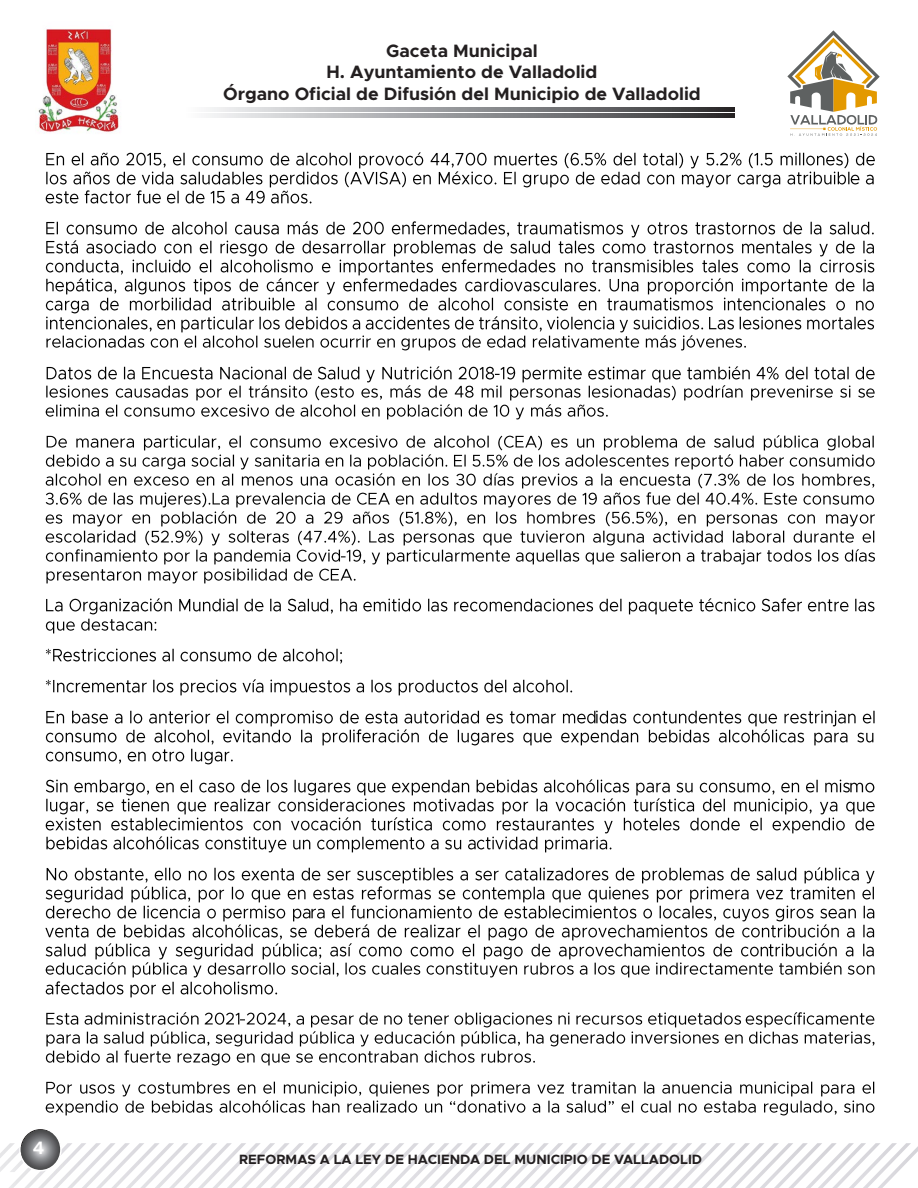
<style>
.page{position:relative;width:918px;height:1188px;background:#fff}
.page>*{position:absolute;margin:0;border:0;box-sizing:border-box;transform-origin:0 0}
.t1{font:700 18px/21.6px "Metropolis";color:#231f20;text-align:center}
.t2{font:600 18px "Metropolis";color:#fff}
.t3{font:700 13.5px "Metropolis";color:#231f20}
</style>
<div class="page">
<img style="left:36px;top:29px;width:83px;height:105px">
<svg style="left:208px;top:108px;width:526px;height:3px;background:#8f9093"></svg>
<svg style="left:208px;top:114px;width:526px;height:4px;background:#8f9093"></svg>
<img style="left:881px;top:1146px;width:37px;height:42px">
<img style="left:866px;top:1143px;width:15px;height:45px">
<img style="left:854px;top:1143px;width:12px;height:45px">
<img style="left:837px;top:1143px;width:17px;height:45px">
<img style="left:822px;top:1143px;width:15px;height:45px">
<img style="left:808px;top:1143px;width:14px;height:45px">
<img style="left:793px;top:1143px;width:15px;height:45px">
<img style="left:764px;top:1143px;width:29px;height:45px">
<img style="left:707px;top:1143px;width:57px;height:45px">
<img style="left:692px;top:1143px;width:15px;height:45px">
<img style="left:678px;top:1143px;width:14px;height:45px">
<img style="left:663px;top:1143px;width:15px;height:45px">
<img style="left:650px;top:1143px;width:13px;height:45px">
<img style="left:636px;top:1143px;width:14px;height:45px">
<img style="left:621px;top:1143px;width:15px;height:45px">
<img style="left:607px;top:1143px;width:14px;height:45px">
<img style="left:592px;top:1143px;width:15px;height:45px">
<img style="left:578px;top:1143px;width:14px;height:45px">
<img style="left:549px;top:1143px;width:29px;height:45px">
<img style="left:534px;top:1143px;width:15px;height:45px">
<img style="left:520px;top:1143px;width:14px;height:45px">
<img style="left:506px;top:1143px;width:14px;height:45px">
<img style="left:491px;top:1143px;width:15px;height:45px">
<img style="left:478px;top:1143px;width:13px;height:45px">
<img style="left:463px;top:1143px;width:15px;height:45px">
<img style="left:449px;top:1143px;width:14px;height:45px">
<img style="left:435px;top:1143px;width:14px;height:45px">
<img style="left:419px;top:1143px;width:16px;height:45px">
<img style="left:404px;top:1143px;width:15px;height:45px">
<img style="left:390px;top:1143px;width:14px;height:45px">
<img style="left:376px;top:1143px;width:14px;height:45px">
<img style="left:362px;top:1143px;width:14px;height:45px">
<img style="left:347px;top:1143px;width:15px;height:45px">
<img style="left:333px;top:1143px;width:14px;height:45px">
<img style="left:319px;top:1143px;width:14px;height:45px">
<img style="left:304px;top:1143px;width:15px;height:45px">
<img style="left:290px;top:1143px;width:14px;height:45px">
<img style="left:261px;top:1143px;width:29px;height:45px">
<img style="left:246px;top:1143px;width:15px;height:45px">
<img style="left:232px;top:1143px;width:14px;height:45px">
<img style="left:217px;top:1143px;width:15px;height:45px">
<img style="left:203px;top:1143px;width:14px;height:45px">
<img style="left:189px;top:1143px;width:14px;height:45px">
<img style="left:174px;top:1143px;width:15px;height:45px">
<img style="left:160px;top:1143px;width:14px;height:45px">
<img style="left:144px;top:1143px;width:16px;height:45px">
<img style="left:130px;top:1143px;width:14px;height:45px">
<img style="left:116px;top:1143px;width:14px;height:45px">
<img style="left:101px;top:1143px;width:15px;height:45px">
<img style="left:86px;top:1143px;width:15px;height:45px">
<img style="left:73px;top:1143px;width:13px;height:45px">
<img style="left:57px;top:1143px;width:16px;height:45px">
<img style="left:9px;top:1169px;width:48px;height:19px">
<img style="left:28px;top:1168px;width:14px;height:4px">
<img style="left:0;top:1148px;width:28px;height:26px">
<img style="left:0;top:1143px;width:15px;height:15px">
<svg style="left:20px;top:1128px;width:41px;height:43px"></svg>
<div style="left:19px;top:1128px;width:43px;height:43px;border:2px solid #fff;border-radius:50%"></div>
<svg style="left:787px;top:30px;width:93px;height:106px"></svg>
<img style="left:46px;top:152px;width:829px;height:16px">
<img style="left:46px;top:171px;width:805px;height:16px">
<img style="left:851px;top:174px;width:23px;height:11px">
<img style="left:46px;top:190px;width:266px;height:14px">
<img style="left:46px;top:221px;width:828px;height:16px">
<img style="left:46px;top:240px;width:828px;height:16px">
<img style="left:46px;top:259px;width:136px;height:16px">
<img style="left:182px;top:259px;width:693px;height:16px">
<img style="left:46px;top:278px;width:828px;height:16px">
<img style="left:46px;top:297px;width:626px;height:16px">
<img style="left:672px;top:297px;width:202px;height:14px">
<img style="left:46px;top:316px;width:828px;height:16px">
<img style="left:46px;top:335px;width:700px;height:16px">
<img style="left:46px;top:366px;width:266px;height:14px">
<img style="left:318px;top:366px;width:177px;height:16px">
<img style="left:495px;top:368px;width:6px;height:7px">
<img style="left:501px;top:366px;width:374px;height:16px">
<img style="left:46px;top:385px;width:829px;height:16px">
<img style="left:46px;top:404px;width:562px;height:16px">
<img style="left:46px;top:435px;width:107px;height:16px">
<img style="left:153px;top:435px;width:721px;height:16px">
<img style="left:46px;top:454px;width:829px;height:16px">
<img style="left:46px;top:473px;width:524px;height:16px">
<img style="left:570px;top:473px;width:305px;height:16px">
<img style="left:46px;top:492px;width:829px;height:16px">
<img style="left:46px;top:511px;width:829px;height:16px">
<img style="left:46px;top:530px;width:200px;height:16px">
<img style="left:247px;top:530px;width:628px;height:16px">
<img style="left:46px;top:549px;width:295px;height:16px">
<img style="left:341px;top:551px;width:6px;height:7px">
<img style="left:347px;top:549px;width:528px;height:16px">
<img style="left:46px;top:568px;width:310px;height:16px">
<img style="left:46px;top:598px;width:274px;height:17px">
<img style="left:320px;top:598px;width:555px;height:17px">
<img style="left:46px;top:618px;width:111px;height:16px">
<img style="left:46px;top:648px;width:297px;height:16px">
<img style="left:46px;top:679px;width:527px;height:16px">
<img style="left:46px;top:710px;width:550px;height:16px">
<img style="left:596px;top:710px;width:279px;height:16px">
<img style="left:46px;top:729px;width:828px;height:16px">
<img style="left:46px;top:748px;width:187px;height:16px">
<img style="left:46px;top:779px;width:804px;height:16px">
<img style="left:850px;top:782px;width:25px;height:11px">
<img style="left:46px;top:798px;width:829px;height:16px">
<img style="left:46px;top:817px;width:829px;height:16px">
<img style="left:46px;top:836px;width:431px;height:16px">
<img style="left:477px;top:836px;width:135px;height:16px">
<img style="left:46px;top:867px;width:829px;height:16px">
<img style="left:46px;top:886px;width:828px;height:16px">
<img style="left:46px;top:905px;width:265px;height:16px">
<img style="left:311px;top:905px;width:564px;height:16px">
<img style="left:46px;top:924px;width:829px;height:16px">
<img style="left:46px;top:943px;width:722px;height:16px">
<img style="left:768px;top:943px;width:106px;height:14px">
<img style="left:46px;top:962px;width:829px;height:16px">
<img style="left:46px;top:981px;width:232px;height:16px">
<img style="left:46px;top:1012px;width:194px;height:13px">
<img style="left:246px;top:1012px;width:500px;height:16px">
<img style="left:746px;top:1012px;width:129px;height:16px">
<img style="left:46px;top:1031px;width:829px;height:16px">
<img style="left:46px;top:1050px;width:489px;height:16px">
<img style="left:46px;top:1081px;width:600px;height:16px">
<img style="left:646px;top:1081px;width:229px;height:16px">
<img style="left:46px;top:1100px;width:829px;height:16px">
<p class="t1" style="left:223px;top:40px;width:479px">Gaceta Municipal<br>H. Ayuntamiento de Valladolid<br>Órgano Oficial de Difusión del Municipio de Valladolid</p>
<p class="t2" style="left:33px;top:1136px;width:13px">4</p>
<p class="t3" style="left:239px;top:1150px;width:465px">REFORMAS A LA LEY DE HACIENDA DEL MUNICIPIO DE VALLADOLID</p>
</div>
